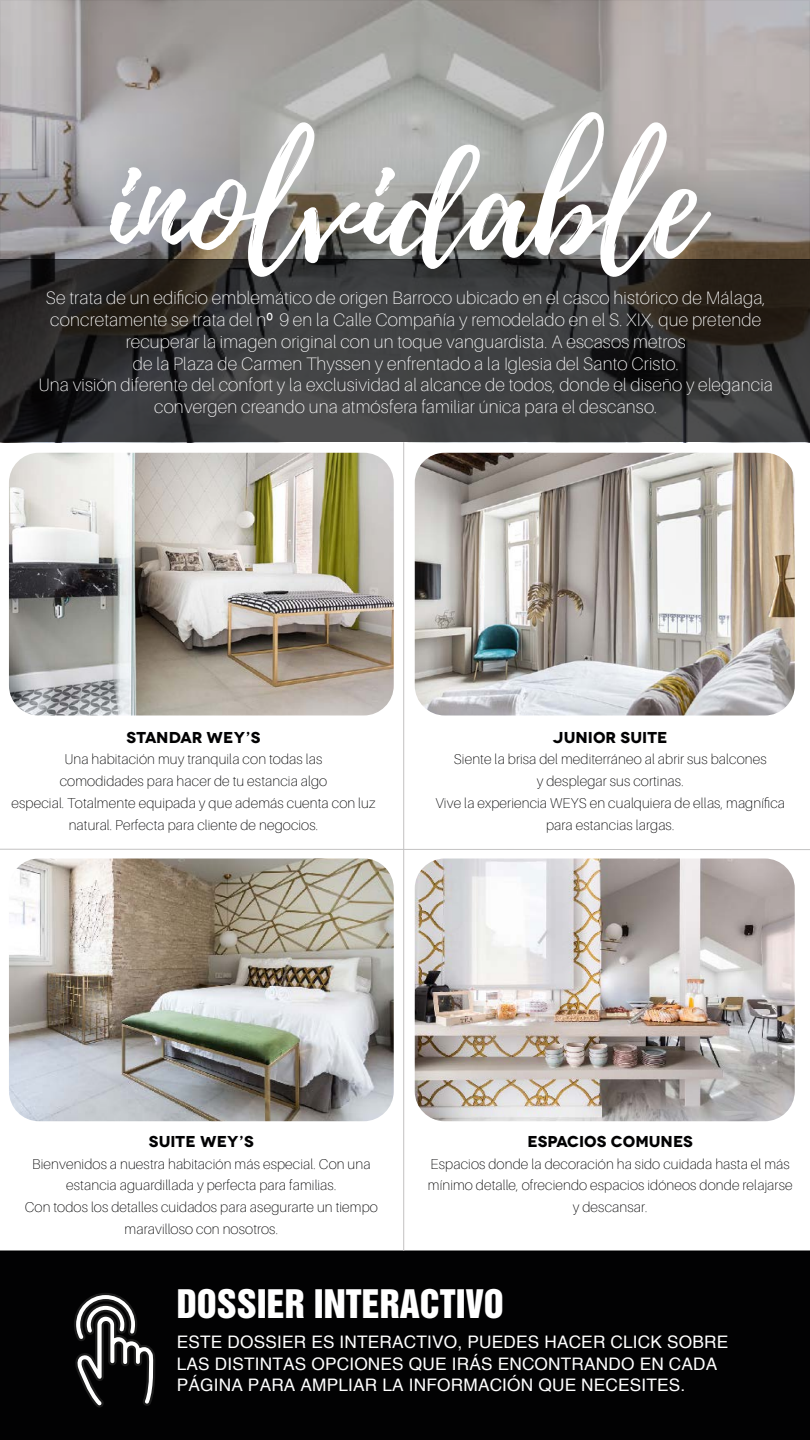
<style>
.page{position:relative;width:810px;height:1440px;background:#fff}
.page>*{position:absolute;margin:0;border:0;box-sizing:border-box;transform-origin:0 0}
.t1{font:150px "Playlist Script";color:#fff}
.t2{font:36px "Helvetica Inserat";color:#fff}
.t3{font:100 18px/21.8px "Aileron";letter-spacing:.01em;color:#fff;text-align:center}
.t4{font:17.25px/21.8px "Helvetica";letter-spacing:.01em;color:#fff}
.t5{font:700 15.75px "Novecentowide";color:#020203}
.t6{font:100 14.25px/21.8px "Aileron";letter-spacing:.01em;color:#020203;text-align:center}
</style>
<div class="page">
<svg style="left:0;top:260px;width:810px;height:182px;background:#333"></svg>
<img style="left:9px;top:453px;width:385px;height:263px">
<svg style="left:2px;top:2px;width:806px;height:256px;background:#9f9d9b"></svg>
<div style="left:0;top:0;width:810px;height:260px;border:1px solid #000"></div>
<div style="left:0;top:1251px;width:810px;height:189px;background:#020203"></div>
<svg style="left:73px;top:1292px;width:83px;height:117px"></svg>
<img style="left:415px;top:453px;width:380px;height:263px">
<hr style="left:403px;top:442px;width:1px;height:809px;background:#c3c2c2">
<svg style="left:0;top:848px;width:810px;height:2px"></svg>
<img style="left:9px;top:859px;width:385px;height:262px">
<img style="left:415px;top:859px;width:380px;height:262px">
<h1 class="t1" style="left:110px;top:97px;width:592px">inolvidable</h1>
<p class="t3" style="left:39px;top:288px;width:736px">Se trata de un edificio emblemático de origen Barroco ubicado en el casco histórico de Málaga, concretamente se trata del nº 9 en la Calle Compañía y remodelado en el S. XIX, que pretende recuperar la imagen original con un toque vanguardista. A escasos metros<br>de la Plaza de Carmen Thyssen y enfrentado a la Iglesia del Santo Cristo.<br>Una visión diferente del confort y la exclusividad al alcance de todos, donde el diseño y elegancia convergen creando una atmósfera familiar única para el descanso.</p>
<p class="t5" style="left:127px;top:727px;width:135px">STANDAR WEY’S</p>
<p class="t6" style="left:12px;top:749px;width:365px">Una habitación muy tranquila con todas las<br>comodidades para hacer de tu estancia algo<br>especial. Totalmente equipada y que además cuenta con luz natural. Perfecta para cliente de negocios.</p>
<p class="t5" style="left:553px;top:727px;width:116px">JUNIOR SUITE</p>
<p class="t6" style="left:435px;top:749px;width:351px">Siente la brisa del mediterráneo al abrir sus balcones<br>y desplegar sus cortinas.<br>Vive la experiencia WEYS en cualquiera de ellas, magnífica para estancias largas.</p>
<p class="t5" style="left:149px;top:1131px;width:107px">SUITE WEY’S</p>
<p class="t6" style="left:25px;top:1153px;width:355px">Bienvenidos a nuestra habitación más especial. Con una estancia aguardillada y perfecta para familias.<br>Con todos los detalles cuidados para asegurarte un tiempo maravilloso con nosotros.</p>
<p class="t5" style="left:528px;top:1131px;width:167px">ESPACIOS COMUNES</p>
<p class="t6" style="left:428px;top:1153px;width:366px">Espacios donde la decoración ha sido cuidada hasta el más mínimo detalle, ofreciendo espacios idóneos donde relajarse y descansar.</p>
<h2 class="t2" style="left:177px;top:1282px;width:329px">DOSSIER INTERACTIVO</h2>
<p class="t4" style="left:177px;top:1331px;width:553px">ESTE DOSSIER ES INTERACTIVO, PUEDES HACER CLICK SOBRE<br>LAS DISTINTAS OPCIONES QUE IRÁS ENCONTRANDO EN CADA<br>PÁGINA PARA AMPLIAR LA INFORMACIÓN QUE NECESITES.</p>
</div>
